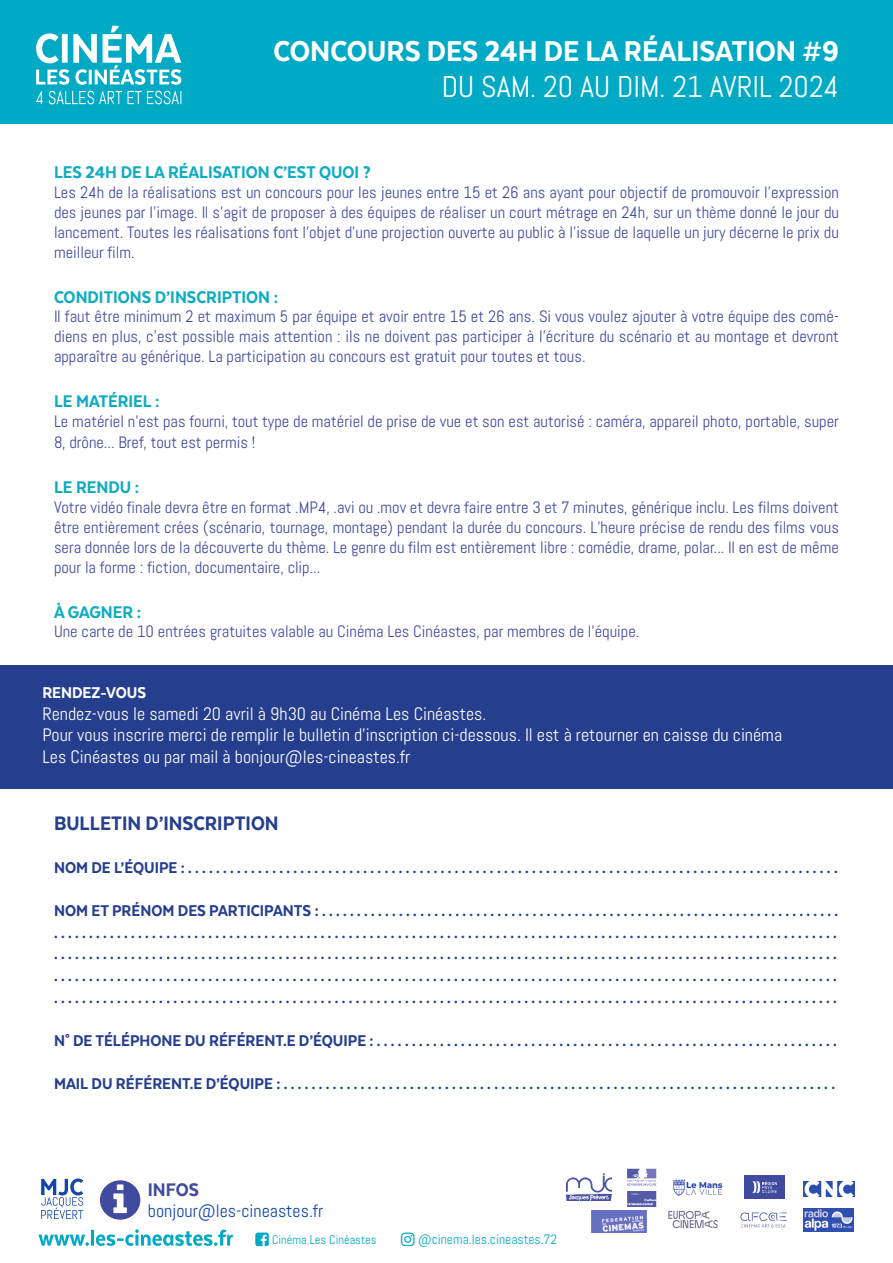
<style>
.page{position:relative;width:893px;height:1263px;background:#fff}
.page>*{position:absolute;margin:0;border:0;box-sizing:border-box;transform-origin:0 0}
.t1{font:800 33px "Texta Narrow Alt";color:#fff}
.t2{font:30px "Abel";color:#fff}
.t3{font:800 22.5px "Texta Narrow Alt";color:#253f8e}
.t4{font:800 21px "Texta Narrow Alt";color:#404a9f}
.t5{font:800 19.5px "Texta Narrow Alt";color:#0facc1}
.t6{font:800 18px/21.6px "Texta Narrow Alt";color:#253f8e;text-align:justify}
.t7{font:18px/21.6px "Abel";color:#fff}
.t8{font:18px "Abel";color:#1246aa}
.t9{font:16.5px/19.8px "Abel";color:#404a9f;text-align:justify}
.t10{font:13.5px "Abel";color:#00a9c4}
.t11{font:12.45px "Abel";color:#00a9c4}
.s1{font-family:"Texta Narrow Alt";font-weight:800}
</style>
<div class="page">
<div style="left:0;top:0;width:893px;height:123px;background:#00a9c4"></div>
<svg style="left:36px;top:26px;width:145px;height:59px"></svg>
<svg style="left:36px;top:91px;width:145px;height:13px"></svg>
<div style="left:0;top:665px;width:893px;height:124px;background:#253f8e"></div>
<img style="left:744px;top:1175px;width:40px;height:23px">
<img style="left:627px;top:1168px;width:29px;height:38px">
<img style="left:740px;top:1212px;width:47px;height:16px">
<svg style="left:41px;top:1178px;width:42px;height:41px"></svg>
<svg style="left:38px;top:1229px;width:195px;height:17px"></svg>
<svg style="left:100px;top:1180px;width:40px;height:40px"></svg>
<img style="left:567px;top:1173px;width:45px;height:27px">
<img style="left:804px;top:1181px;width:51px;height:15px">
<img style="left:668px;top:1210px;width:50px;height:19px">
<img style="left:591px;top:1210px;width:55px;height:23px">
<img style="left:804px;top:1208px;width:50px;height:24px">
<img style="left:673px;top:1179px;width:50px;height:17px">
<p class="t1" style="left:274px;top:34px;width:567px">CONCOURS DES 24H DE LA RÉALISATION #9</p>
<p class="t2" style="left:442px;top:68px;width:398px">DU SAM. 20 AU DIM. 21 AVRIL 2024</p>
<p class="t5" style="left:54px;top:162px;width:318px">LES 24H DE LA RÉALISATION C’EST QUOI ?</p>
<p class="t9" style="left:54px;top:183px;width:786px">Les 24h de la réalisations est un concours pour les jeunes entre 15 et 26 ans ayant pour objectif de promouvoir l’expression des jeunes par l’image. Il s’agit de proposer à des équipes de réaliser un court métrage en 24h, sur un thème donné le jour du lancement. Toutes les réalisations font l’objet d’une projection ouverte au public à l’issue de laquelle un jury décerne le prix du meilleur film.</p>
<p class="t5" style="left:54px;top:287px;width:226px">CONDITIONS D’INSCRIPTION :</p>
<p class="t9" style="left:54px;top:307px;width:786px">Il faut être minimum 2 et maximum 5 par équipe et avoir entre 15 et 26 ans. Si vous voulez ajouter à votre équipe des comé&shy;diens en plus, c’est possible mais attention : ils ne doivent pas participer à l’écriture du scénario et au montage et devront apparaître au générique. La participation au concours est gratuit pour toutes et tous.</p>
<p class="t5" style="left:54px;top:391px;width:107px">LE MATÉRIEL :</p>
<p class="t9" style="left:54px;top:410px;width:786px;line-height:21.6px">Le matériel n’est pas fourni, tout type de matériel de prise de vue et son est autorisé : caméra, appareil photo, portable, super<br>8, drône... Bref, tout est permis !</p>
<p class="t5" style="left:54px;top:477px;width:87px">LE RENDU :</p>
<p class="t9" style="left:54px;top:498px;width:786px">Votre vidéo finale devra être en format .MP4, .avi ou .mov et devra faire entre 3 et 7 minutes, générique inclu. Les films doivent être entièrement crées (scénario, tournage, montage) pendant la durée du concours. L’heure précise de rendu des films vous sera donnée lors de la découverte du thème. Le genre du film est entièrement libre : comédie, drame, polar... Il en est de même pour la forme : fiction, documentaire, clip...</p>
<p class="t5" style="left:54px;top:602px;width:89px">À GAGNER :</p>
<p class="t9" style="left:54px;top:622px;width:587px">Une carte de 10 entrées gratuites valable au Cinéma Les Cinéastes, par membres de l’équipe.</p>
<p class="t7" style="left:42px;top:681px;width:741px"><span class="s1">RENDEZ-VOUS<br></span>Rendez-vous le samedi 20 avril à 9h30 au Cinéma Les Cinéastes.<br>Pour vous inscrire merci de remplir le bulletin d’inscription ci-dessous. Il est à retourner en caisse du cinéma</p>
<p class="t7" style="left:42px;top:746px;width:369px">Les Cinéastes ou par mail à bonjour@les-cineastes.fr</p>
<p class="t3" style="left:54px;top:811px;width:226px">BULLETIN D’INSCRIPTION</p>
<p class="t6" style="left:54px;top:856px;width:785px">NOM DE L’ÉQUIPE : . . . . . . . . . . . . . . . . . . . . . . . . . . . . . . . . . . . . . . . . . . . . . . . . . . . . . . . . . . . . . . . . . . . . . . . . . . . . . . . . . . . . . . . . . . . . .</p>
<p class="t6" style="left:54px;top:900px;width:786px">NOM ET PRÉNOM DES PARTICIPANTS : . . . . . . . . . . . . . . . . . . . . . . . . . . . . . . . . . . . . . . . . . . . . . . . . . . . . . . . . . . . . . . . . . . . . . . . . . . . . . . . . . . . . . . . . . . . . . . . . . . . . . . . . . . . . . . . . . . . . . . . . . . . . . . . . . . . . . . . . . . . . . . . . . . . . . . . . . . . . . . . . . . . . . . . . . . . . . . . . . . . . . . . . . . . . . . . . . . . . . . . . . . . . . . . . . . . . . . . . . . . . . . . . . . . . . . . . . . . . . . . . . . . . . . . . . . . . . . . . . . . . . . . . . . . . . . . . . . . . . . . . . . . . . . . . . . . . . . . . . . . . . . . . . . . . . . . . . . . . . . . . . . . . . . . . . . . . . . . . . . . . . . . . . . . . . . . . . . . . . . . . . . . . . . . . . . . . . . . . . . . . . . . . . . . . . . . . . . . . . . . . . . . . . . . . . . . . . . . . . . . . . . . . . . . . . . . . . . . . . . . . . . . . . . . . . . . . . . . . . . . . . . . . . . . . . . . . . . . . . . . . . . . . . . . . . . . . . . . . . . . . . . . . . . . . . . . . . . . . . . . . . .</p>
<p class="t6" style="left:54px;top:1029px;width:784px">N° DE TÉLÉPHONE DU RÉFÉRENT.E D’ÉQUIPE : . . . . . . . . . . . . . . . . . . . . . . . . . . . . . . . . . . . . . . . . . . . . . . . . . . . . . . . . . . . . . . . . . .</p>
<p class="t6" style="left:54px;top:1072px;width:782px">MAIL DU RÉFÉRENT.E D’ÉQUIPE : . . . . . . . . . . . . . . . . . . . . . . . . . . . . . . . . . . . . . . . . . . . . . . . . . . . . . . . . . . . . . . . . . . . . . . . . . . . . . . .</p>
<p class="t4" style="left:148px;top:1179px;width:53px">INFOS</p>
<p class="t8" style="left:148px;top:1199px;width:177px">bonjour@les-cineastes.fr</p>
<p class="t11" style="left:272px;top:1232px;width:106px">Cinéma Les Cinéastes</p>
<p class="t10" style="left:418px;top:1231px;width:140px">@cinema.les.cineastes.72</p>
</div>
